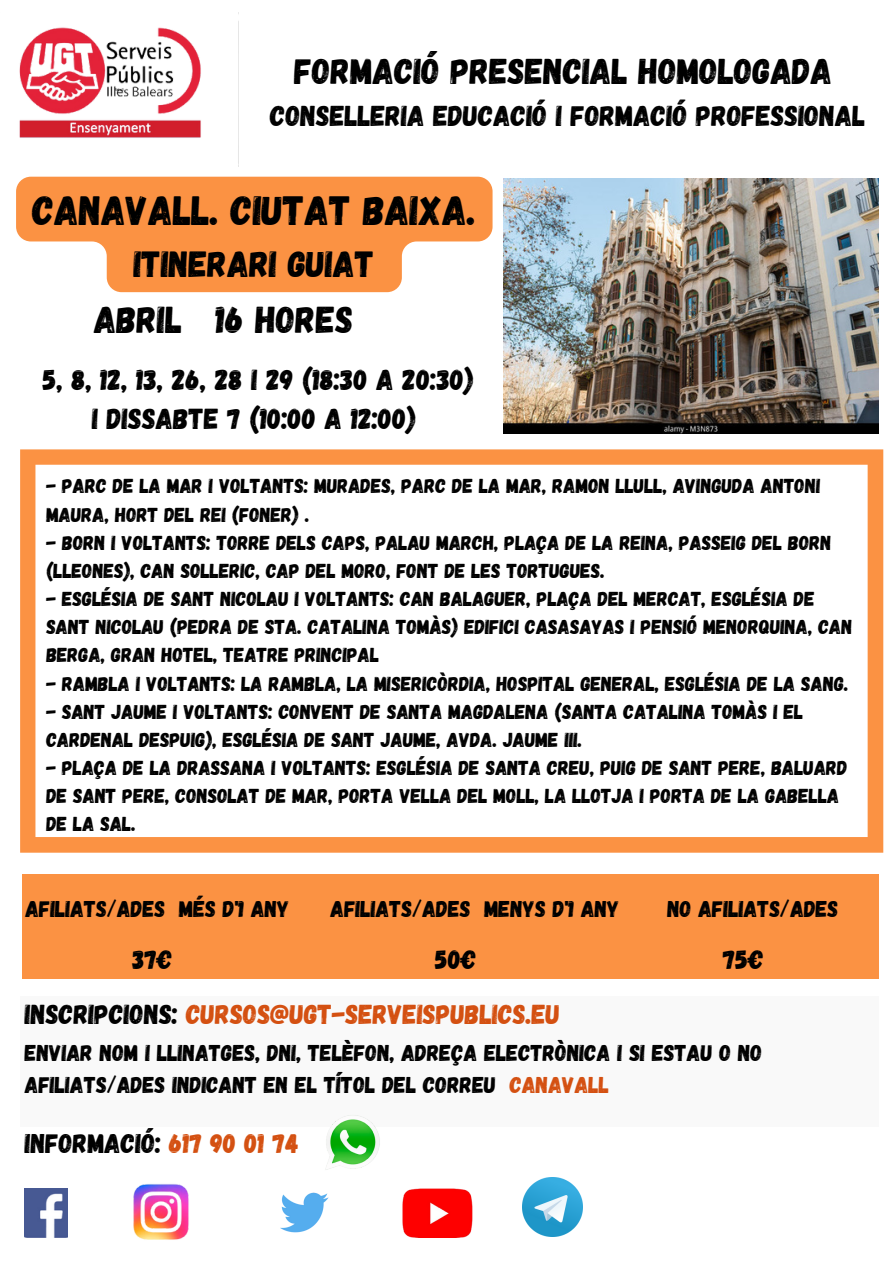
<style>
.page{position:relative;width:894px;height:1264px;background:#fff}
.page>*{position:absolute;margin:0;border:0;box-sizing:border-box;transform-origin:0 0}
.t1{font:40.8px "Gagalin";color:#000}
.t2{font:37.35px "Gagalin";color:#000}
.t3{font:36.3px "Gagalin";color:#000}
.t4{font:35.85px "Gagalin";color:#000}
.t5{font:28.8px "Gagalin";color:#000}
.t6{font:28.65px "Gagalin";color:#000}
.t7{font:27.3px "Gagalin";color:#d45011}
.t8{font:27px "Gagalin";color:#000}
.t9{font:26.55px "Gagalin";color:#000}
.t10{font:22.8px/32px "Gagalin";color:#000}
.t11{font:20.1px/28.2px "Gagalin";color:#000}
.s1{color:#000}
.s2{color:#d45011}
</style>
<div class="page">
<img style="left:19px;top:13px;width:220px;height:153px">
<svg style="left:20px;top:449px;width:863px;height:403px"></svg>
<div style="left:20px;top:996px;width:858px;height:130px;background:#f9f9f9"></div>
<div style="left:23px;top:874px;width:855px;height:105px;background:#fb9243"></div>
<img style="left:325px;top:1115px;width:55px;height:55px">
<img style="left:133px;top:1184px;width:56px;height:56px">
<img style="left:280px;top:1192px;width:49px;height:41px">
<img style="left:402px;top:1188px;width:70px;height:48px">
<img style="left:522px;top:1177px;width:60px;height:59px">
<img style="left:25px;top:1188px;width:43px;height:48px">
<img style="left:503px;top:178px;width:375px;height:256px">
<svg style="left:16px;top:177px;width:476px;height:115px;fill:#fb9243"></svg>
<p class="t4" style="left:294px;top:48px;width:539px">FORMACIÓ PRESENCIAL HOMOLOGADA</p>
<p class="t6" style="left:270px;top:97px;width:596px">CONSELLERIA EDUCACIÓ I FORMACIÓ PROFESSIONAL</p>
<p class="t1" style="left:32px;top:184px;width:444px">CANAVALL. CIUTAT BAIXA.</p>
<p class="t3" style="left:134px;top:241px;width:242px">ITINERARI GUIAT</p>
<p class="t2" style="left:94px;top:295px;width:260px">ABRIL 16 HORES</p>
<p class="t5" style="left:43px;top:361px;width:432px">5, 8, 12, 13, 26, 28 I 29 (18:30 A 20:30)</p>
<p class="t5" style="left:92px;top:400px;width:325px">I DISSABTE 7 (10:00 A 12:00)</p>
<p class="t11" style="left:46px;top:471px;width:775px">- PARC DE LA MAR I VOLTANTS: MURADES, PARC DE LA MAR, RAMON LLULL, AVINGUDA ANTONI<br>MAURA, HORT DEL REI (FONER) .</p>
<p class="t11" style="left:46px;top:527px;width:786px">- BORN I VOLTANTS: TORRE DELS CAPS, PALAU MARCH, PLAÇA DE LA REINA, PASSEIG DEL BORN (LLEONES), CAN SOLLERIC, CAP DEL MORO, FONT DE LES TORTUGUES.</p>
<p class="t11" style="left:46px;top:584px;width:807px">- ESGLÉSIA DE SANT NICOLAU I VOLTANTS: CAN BALAGUER, PLAÇA DEL MERCAT, ESGLÉSIA DE<br>SANT NICOLAU (PEDRA DE STA. CATALINA TOMÀS) EDIFICI CASASAYAS I PENSIÓ MENORQUINA, CAN<br>BERGA, GRAN HOTEL, TEATRE PRINCIPAL</p>
<p class="t11" style="left:46px;top:668px;width:803px">- RAMBLA I VOLTANTS: LA RAMBLA, LA MISERICÒRDIA, HOSPITAL GENERAL, ESGLÉSIA DE LA SANG.</p>
<p class="t11" style="left:46px;top:696px;width:758px">- SANT JAUME I VOLTANTS: CONVENT DE SANTA MAGDALENA (SANTA CATALINA TOMÀS I EL<br>CARDENAL DESPUIG), ESGLÉSIA DE SANT JAUME, AVDA. JAUME III.</p>
<p class="t11" style="left:46px;top:752px;width:802px">- PLAÇA DE LA DRASSANA I VOLTANTS: ESGLÉSIA DE SANTA CREU, PUIG DE SANT PERE, BALUARD<br>DE SANT PERE, CONSOLAT DE MAR, PORTA VELLA DEL MOLL, LA LLOTJA I PORTA DE LA GABELLA<br>DE LA SAL.</p>
<p class="t10" style="left:25px;top:891px;width:266px">AFILIATS/ADES MÉS D'1 ANY</p>
<p class="t10" style="left:330px;top:891px;width:290px">AFILIATS/ADES MENYS D'1 ANY</p>
<p class="t10" style="left:667px;top:891px;width:172px">NO AFILIATS/ADES</p>
<p class="t9" style="left:132px;top:941px;width:41px">37€</p>
<p class="t9" style="left:435px;top:941px;width:42px">50€</p>
<p class="t9" style="left:723px;top:941px;width:42px">75€</p>
<p class="t7" style="left:25px;top:996px;width:536px"><span class="s1">INSCRIPCIONS:</span> CURSOS@UGT-SERVEISPUBLICS.EU</p>
<p class="t10" style="left:25px;top:1036px;width:738px">ENVIAR NOM I LLINATGES, DNI, TELÈFON, ADREÇA ELECTRÒNICA I SI ESTAU O NO<br>AFILIATS/ADES INDICANT EN EL TÍTOL DEL CORREU <span class="s2">CANAVALL</span></p>
<p class="t8" style="left:25px;top:1125px;width:275px">INFORMACIÓ: <span class="s2">617 90 01 74</span></p>
</div>
